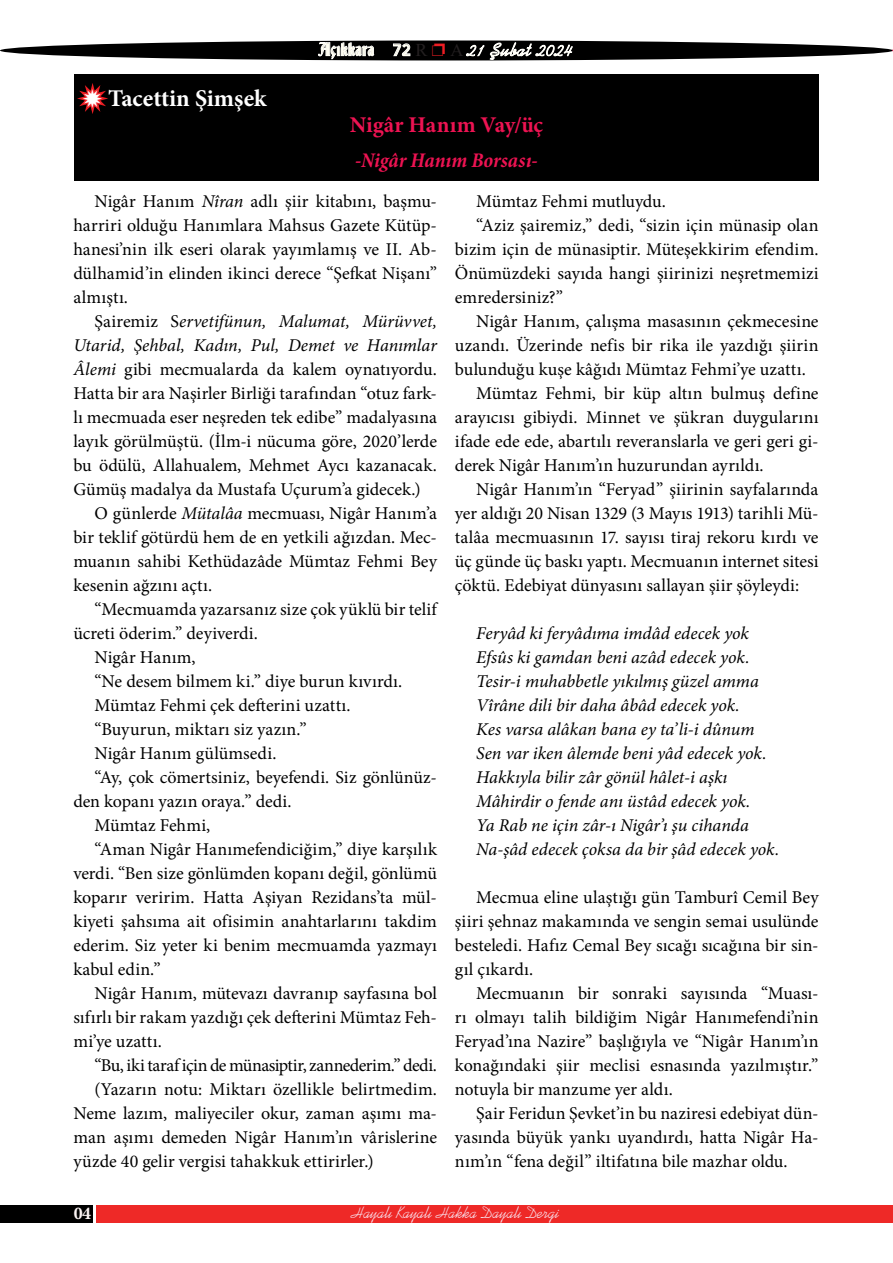
<style>
.page{position:relative;width:893px;height:1263px;background:#fff}
.page>*{position:absolute;margin:0;border:0;box-sizing:border-box;transform-origin:0 0}
.t1{font:700 24px "Minion Pro";color:#fff}
.Yazi{font:700 22.5px "Minion Pro";letter-spacing:-.01em;color:#ed1352}
.Yazi-2{font:italic 700 condensed 21px "Minion Pro";letter-spacing:-.005em;color:#ed1352}
.t2{font:18px/24px "Minion Pro";letter-spacing:.005em;color:#000;text-align:justify}
.t3{font:italic 18px "Minion Pro";color:#000}
.t4{font:18px "Minion Pro";letter-spacing:-.025em;color:#000}
.t5{font:18px "Kaufmann BT";letter-spacing:.05em;color:#fffef2}
.t6{font:700 18px "Minion Pro";color:#fef6f5}
.t7{font:16.5px "Kaufmann BT";color:#f8dfeb}
.t8{font:16.5px "Deutsch Gothic";letter-spacing:.03em;color:#fffef2}
.s1{font-family:"Arch";font-weight:700;font-size:18px}
.s2{font-family:"Times New Roman";font-size:18px;color:#231f20}
.s3{font-family:"Times New Roman";color:#231f20}
.s4{font-style:italic}
</style>
<div class="page">
<div style="left:96px;top:1205px;width:797px;height:18px;background:#ee2927"></div>
<div style="left:0;top:1205px;width:93px;height:18px;background:#000"></div>
<div style="left:0;top:41px;width:893px;height:19px;background:#000;border-radius:50%"></div>
<svg style="left:318px;top:42px;width:56px;height:18px"></svg>
<svg style="left:393px;top:43px;width:18px;height:13px"></svg>
<svg style="left:466px;top:42px;width:107px;height:18px"></svg>
<div style="left:74px;top:74px;width:745px;height:107px;background:#000"></div>
<svg style="left:77px;top:83px;width:31px;height:31px"></svg>
<p class="t1" style="left:108px;top:82px;width:160px">Tacettin Şimşek</p>
<p class="t8" style="left:318px;top:42px;width:111px">Açıkkara <span class="s1">72</span> <span class="s2">R</span></p>
<p class="t5" style="left:451px;top:39px;width:124px"><span class="s3">A</span> 21 Şubat 2024</p>
<p class="Yazi" style="left:350px;top:109px;width:195px">Nigâr Hanım Vay/üç</p>
<p class="Yazi-2" style="left:355px;top:146px;width:184px">-Nigâr Hanım Borsası-</p>
<p class="t2" style="left:73px;top:189px;width:365px;text-indent:21px">Nigâr Hanım <span class="s4">Nîran</span> adlı şiir kitabını, başmu&shy;harriri olduğu Hanımlara Mahsus Gazete Kütüp&shy;hanesi’nin ilk eseri olarak yayımlamış ve II. Ab&shy;dülhamid’in elinden ikinci derece “Şefkat Nişanı” almıştı.</p>
<p class="t2" style="left:73px;top:309px;width:365px;text-indent:21px">Şairemiz S<span class="s4">ervetifünun, Malumat, Mürüvvet, Utarid, Şehbal, Kadın, Pul, Demet ve Hanımlar Âlemi</span> gibi mecmualarda da kalem oynatıyordu.<br>Hatta bir ara Naşirler Birliği tarafından “otuz fark&shy;lı mecmuada eser neşreden tek edibe” madalyasına layık görülmüştü. (İlm-i nücuma göre, 2020’lerde bu ödülü, Allahualem, Mehmet Aycı kazanacak.<br>Gümüş madalya da Mustafa Uçurum’a gidecek.)</p>
<p class="t2" style="left:73px;top:501px;width:365px;text-indent:21px">O günlerde <span class="s4">Mütalâa</span> mecmuası, Nigâr Hanım’a bir teklif götürdü hem de en yetkili ağızdan. Mec&shy;muanın sahibi Kethüdazâde Mümtaz Fehmi Bey kesenin ağzını açtı.</p>
<p class="t2" style="left:73px;top:597px;width:365px;text-indent:21px">“Mecmuamda yazarsanız size çok yüklü bir telif ücreti öderim.” deyiverdi.</p>
<p class="t2" style="left:95px;top:645px;width:103px">Nigâr Hanım,</p>
<p class="t2" style="left:95px;top:669px;width:309px">“Ne desem bilmem ki.” diye burun kıvırdı.</p>
<p class="t2" style="left:95px;top:693px;width:257px">Mümtaz Fehmi çek defterini uzattı.</p>
<p class="t2" style="left:95px;top:717px;width:214px">“Buyurun, miktarı siz yazın.”</p>
<p class="t2" style="left:95px;top:741px;width:183px">Nigâr Hanım gülümsedi.</p>
<p class="t2" style="left:73px;top:765px;width:365px;text-indent:21px">“Ay, çok cömertsiniz, beyefendi. Siz gönlünüz&shy;den kopanı yazın oraya.” dedi.</p>
<p class="t2" style="left:95px;top:813px;width:117px">Mümtaz Fehmi,</p>
<p class="t2" style="left:73px;top:837px;width:365px;text-indent:21px">“Aman Nigâr Hanımefendiciğim,” diye karşılık verdi. “Ben size gönlümden kopanı değil, gönlümü koparır veririm. Hatta Aşiyan Rezidans’ta mül&shy;kiyeti şahsıma ait ofisimin anahtarlarını takdim ederim. Siz yeter ki benim mecmuamda yazmayı kabul edin.”</p>
<p class="t2" style="left:73px;top:981px;width:365px;text-indent:21px">Nigâr Hanım, mütevazı davranıp sayfasına bol sıfırlı bir rakam yazdığı çek defterini Mümtaz Feh&shy;mi’ye uzattı.</p>
<p class="t4" style="left:95px;top:1053px;width:344px">“Bu, iki taraf için de münasiptir, zannederim.” dedi.</p>
<p class="t2" style="left:73px;top:1077px;width:365px;text-indent:21px">(Yazarın notu: Miktarı özellikle belirtmedim.<br>Neme lazım, maliyeciler okur, zaman aşımı ma&shy;man aşımı demeden Nigâr Hanım’ın vârislerine yüzde 40 gelir vergisi tahakkuk ettirirler.)</p>
<p class="t2" style="left:476px;top:189px;width:191px">Mümtaz Fehmi mutluydu.</p>
<p class="t2" style="left:455px;top:213px;width:365px;text-indent:21px">“Aziz şairemiz,” dedi, “sizin için münasip olan bizim için de münasiptir. Müteşekkirim efendim.<br>Önümüzdeki sayıda hangi şiirinizi neşretmemizi emredersiniz?”</p>
<p class="t2" style="left:455px;top:309px;width:365px;text-indent:21px">Nigâr Hanım, çalışma masasının çekmecesine uzandı. Üzerinde nefis bir rika ile yazdığı şiirin bulunduğu kuşe kâğıdı Mümtaz Fehmi’ye uzattı.</p>
<p class="t2" style="left:455px;top:381px;width:365px;text-indent:21px">Mümtaz Fehmi, bir küp altın bulmuş define arayıcısı gibiydi. Minnet ve şükran duygularını ifade ede ede, abartılı reveranslarla ve geri geri gi&shy;derek Nigâr Hanım’ın huzurundan ayrıldı.</p>
<p class="t2" style="left:455px;top:477px;width:365px;text-indent:21px">Nigâr Hanım’ın “Feryad” şiirinin sayfalarında yer aldığı 20 Nisan 1329 (3 Mayıs 1913) tarihli Mü&shy;talâa mecmuasının 17. sayısı tiraj rekoru kırdı ve üç günde üç baskı yaptı. Mecmuanın internet sitesi çöktü. Edebiyat dünyasını sallayan şiir şöyleydi:</p>
<p class="t3" style="left:476px;top:621px;width:274px">Feryâd ki feryâdıma imdâd edecek yok</p>
<p class="t3" style="left:476px;top:645px;width:275px">Efsûs ki gamdan beni azâd edecek yok.</p>
<p class="t3" style="left:476px;top:669px;width:284px">Tesir-i muhabbetle yıkılmış güzel amma</p>
<p class="t3" style="left:476px;top:693px;width:265px">Vîrâne dili bir daha âbâd edecek yok.</p>
<p class="t3" style="left:476px;top:717px;width:280px">Kes varsa alâkan bana ey ta’li-i dûnum</p>
<p class="t3" style="left:476px;top:741px;width:292px">Sen var iken âlemde beni yâd edecek yok.</p>
<p class="t3" style="left:476px;top:765px;width:253px">Hakkıyla bilir zâr gönül hâlet-i aşkı</p>
<p class="t3" style="left:476px;top:789px;width:276px">Mâhirdir o fende anı üstâd edecek yok.</p>
<p class="t3" style="left:476px;top:813px;width:274px">Ya Rab ne için zâr-ı Nigâr’ı şu cihanda</p>
<p class="t3" style="left:476px;top:837px;width:305px">Na-şâd edecek çoksa da bir şâd edecek yok.</p>
<p class="t2" style="left:455px;top:885px;width:365px;text-indent:21px">Mecmua eline ulaştığı gün Tamburî Cemil Bey şiiri şehnaz makamında ve sengin semai usulünde besteledi. Hafız Cemal Bey sıcağı sıcağına bir sin&shy;gıl çıkardı.</p>
<p class="t2" style="left:455px;top:981px;width:365px;text-indent:21px">Mecmuanın bir sonraki sayısında “Muası&shy;rı olmayı talih bildiğim Nigâr Hanımefendi’nin Feryad’ına Nazire” başlığıyla ve “Nigâr Hanım’ın konağındaki şiir meclisi esnasında yazılmıştır.” notuyla bir manzume yer aldı.</p>
<p class="t2" style="left:455px;top:1101px;width:365px;text-indent:21px">Şair Feridun Şevket’in bu naziresi edebiyat dün&shy;yasında büyük yankı uyandırdı, hatta Nigâr Ha&shy;nım’ın “fena değil” iltifatına bile mazhar oldu.</p>
<p class="t6" style="left:74px;top:1201px;width:19px">04</p>
<p class="t7" style="left:351px;top:1203px;width:210px">Hayalı Kayalı Hakka Dayalı Dergi</p>
</div>
